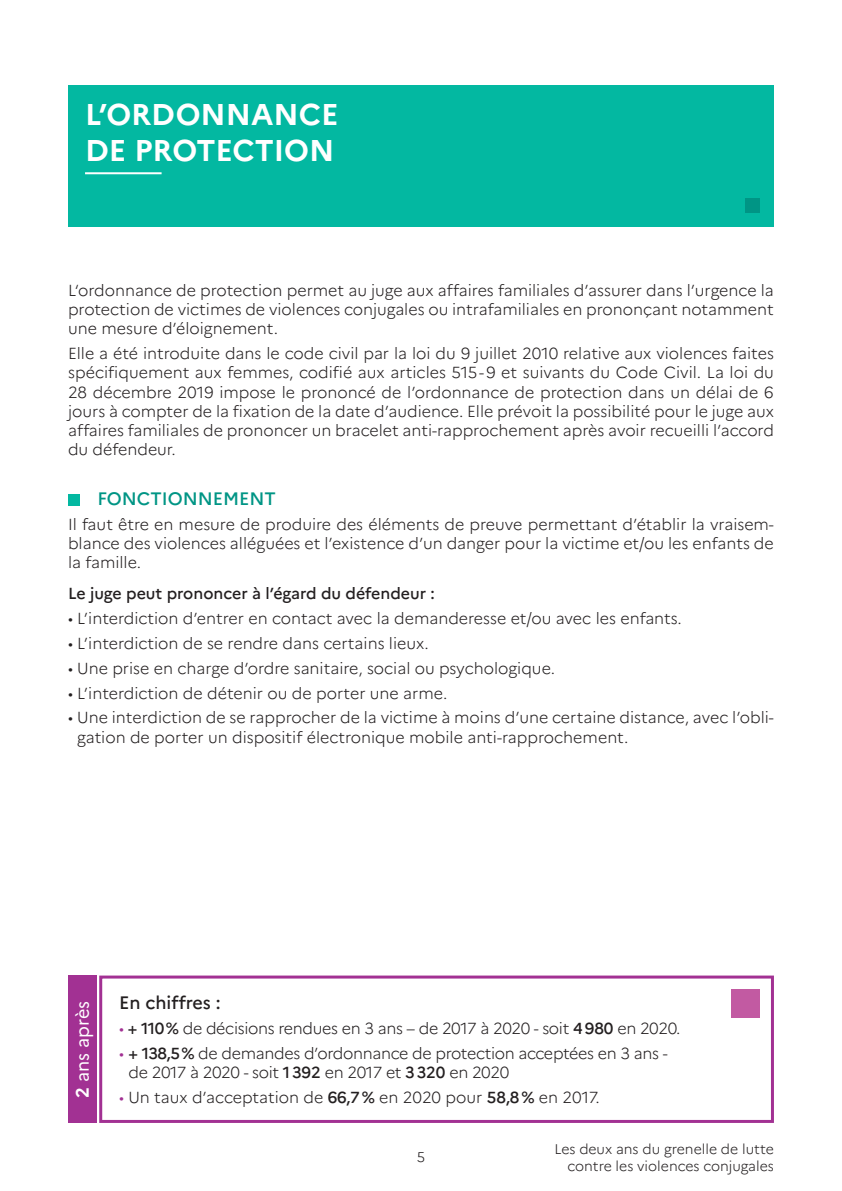
<style>
.page{position:relative;width:842px;height:1191px;background:#fff}
.page>*{position:absolute;margin:0;border:0;box-sizing:border-box;transform-origin:0 0}
.Titres{font:700 30px/36px "Marianne";color:#fff}
.t1{font:500 18px "Marianne";color:#009585}
.t2{font:500 18px "Marianne";color:#231f20}
.t3{font:18px "Marianne";color:#fff}
.Textes_courants{font:300 16px/19.2px "Marianne";color:#231f20;text-align:justify}
.Textes_courants-2{font:300 16px/19.2px "Marianne";letter-spacing:-.02em;color:#231f20}
.Textes_courants-3{font:500 16px "Marianne";color:#231f20}
.t4{font:300 14px/16.8px "Marianne";color:#231f20;text-align:right}
.s1{font-weight:700}
.s2{color:#a23193}
.s3{font-weight:500}
</style>
<div class="page">
<div style="left:731px;top:989px;width:29px;height:29px;background:#c25aa2"></div>
<div style="left:68px;top:494px;width:11px;height:11px;background:#03b8a1"></div>
<div style="left:68px;top:85px;width:706px;height:142px;background:#03b8a1"></div>
<hr style="left:85px;top:172px;width:77px;height:2px;background:#fff">
<div style="left:746px;top:199px;width:14px;height:14px;background:#009585"></div>
<div style="left:99px;top:975px;width:675px;height:148px;border:3px solid #a23193"></div>
<div style="left:68px;top:975px;width:28px;height:148px;background:#a23193"></div>
<p class="Titres" style="left:85px;top:96px;width:255px">L’ORDONNANCE<br>DE PROTECTION</p>
<p class="Textes_courants" style="left:68px;top:280px;width:707px">L‘ordonnance de protection permet au juge aux affaires familiales d’assurer dans l’urgence la protection de victimes de violences conjugales ou intrafamiliales en prononçant notamment une mesure d’éloignement.</p>
<p class="Textes_courants" style="left:68px;top:344px;width:707px">Elle a été introduite dans le code civil par la loi du 9 juillet 2010 relative aux violences faites spécifiquement aux femmes, codifié aux articles 515-9 et suivants du Code Civil. La loi du 28 décembre 2019 impose le prononcé de l’ordonnance de protection dans un délai de 6 jours à compter de la fixation de la date d’audience. Elle prévoit la possibilité pour le juge aux affaires familiales de prononcer un bracelet anti-rapprochement après avoir recueilli l’accord du défendeur.</p>
<p class="t1" style="left:97px;top:488px;width:180px">FONCTIONNEMENT</p>
<p class="Textes_courants" style="left:68px;top:515px;width:707px">Il faut être en mesure de produire des éléments de preuve permettant d’établir la vraisem&shy;blance des violences alléguées et l’existence d’un danger pour la victime et/ou les enfants de la famille.</p>
<p class="Textes_courants-3" style="left:68px;top:583px;width:368px">Le juge peut prononcer à l’égard du défendeur :</p>
<p class="Textes_courants" style="left:68px;top:608px;width:615px">• L’interdiction d’entrer en contact avec la demanderesse et/ou avec les enfants.</p>
<p class="Textes_courants" style="left:68px;top:633px;width:362px">• L’interdiction de se rendre dans certains lieux.</p>
<p class="Textes_courants" style="left:68px;top:658px;width:489px">• Une prise en charge d’ordre sanitaire, social ou psychologique.</p>
<p class="Textes_courants" style="left:68px;top:683px;width:381px">• L’interdiction de détenir ou de porter une arme.</p>
<p class="Textes_courants" style="left:77px;top:708px;width:698px;text-indent:-9px">• Une interdiction de se rapprocher de la victime à moins d’une certaine distance, avec l’obli&shy;gation de porter un dispositif électronique mobile anti-rapprochement.</p>
<p class="t3" style="left:72px;top:1097px;width:98px;rotate:-90deg"><span class="s1">2</span> ans après</p>
<p class="t2" style="left:119px;top:991px;width:103px">En chiffres :</p>
<p class="Textes_courants-2" style="left:119px;top:1018px;width:563px"><span class="s2">•</span> <span class="s3">+ 110%</span> de décisions rendues en 3 ans – de 2017 à 2020 - soit <span class="s3">4980</span> en 2020.</p>
<p class="Textes_courants-2" style="left:128px;top:1043px;width:541px;text-indent:-9px"><span class="s2">•</span> <span class="s3">+ 138,5%</span> de demandes d’ordonnance de protection acceptées en 3 ans - de 2017 à 2020 - soit <span class="s3">1392</span> en 2017 et <span class="s3">3320</span> en 2020</p>
<p class="Textes_courants" style="left:119px;top:1087px;width:482px"><span class="s2">•</span> Un taux d’acceptation de <span class="s3">66,7%</span> en 2020 pour <span class="s3">58,8%</span> en 2017.</p>
<p class="t4" style="left:417px;top:1148px;width:10px">5</p>
<p class="t4" style="left:554px;top:1140px;width:221px">Les deux ans du grenelle de lutte contre les violences conjugales</p>
</div>
